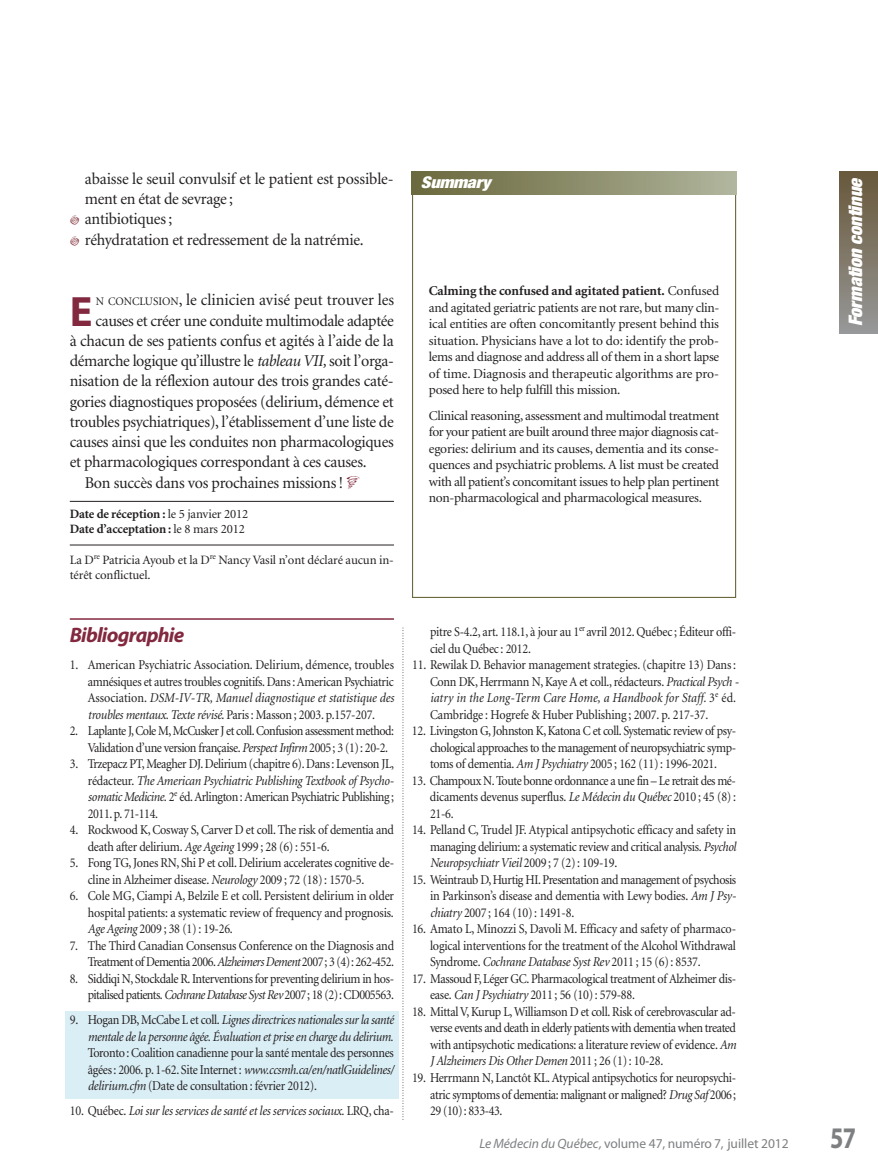
<style>
.page{position:relative;width:878px;height:1175px;background:#fff}
.page>*{position:absolute;margin:0;border:0;box-sizing:border-box;transform-origin:0 0}
.t1{font:700 42.6px "Myriad Pro";color:#82293f}
.t2{font:700 30px "Myriad Pro";color:#7d7f81;scale:.8 1}
.t3{font:italic 700 21px "Myriad Pro";letter-spacing:-.035em;color:#82293f}
.t4{font:italic 900 expanded 18.75px "Helvetica Neue";color:#fff}
.t5{font:16.5px/20.2px "Minion";letter-spacing:-.02em;color:#231f20}
.t6{font:16.5px "Minion";color:#231f20}
.t7{font:italic 900 condensed 16.2px "Helvetica Neue";letter-spacing:-.015em;color:#fff;scale:1.11 1}
.t8{font:13.5px/16.5px "Minion";letter-spacing:-.025em;color:#231f20;text-align:justify;scale:.9 1}
.t9{font:13.5px/16.5px "Minion";letter-spacing:-.025em;color:#231f20;text-align:justify}
.t10{font:italic 13.5px/16.5px "Minion";letter-spacing:-.025em;color:#231f20;text-align:right;scale:.9 1}
.t11{font:13.5px "Myriad Pro";letter-spacing:-.005em;color:#7d7f81}
.t12{font:12.75px/15px "Minion";letter-spacing:-.01em;color:#231f20}
.t13{font:700 12.75px/15px "Minion";letter-spacing:-.01em;color:#231f20}
.s1{font-size:11.55px}
.s2{font-style:italic}
.s3{font-weight:400}
.s4{font-weight:700}
.s5{font-style:normal}
</style>
<div class="page">
<div style="left:65px;top:1010px;width:333px;height:88px;background:#daeef5"></div>
<hr style="left:70px;top:501px;width:324px;height:1px;background:#231f20">
<hr style="left:70px;top:545px;width:324px;height:1px;background:#231f20">
<hr style="left:70px;top:618px;width:324px;height:2px;background:#82293f">
<svg style="left:402px;top:628px;width:1px;height:492px"></svg>
<div style="left:839px;top:172px;width:39px;height:162px;background:linear-gradient(to bottom,#68583a,#969797)"></div>
<div style="left:412px;top:172px;width:324px;height:22px;background:linear-gradient(to right,#69673b,#afb49b)"></div>
<p class="t5" style="left:85px;top:170px;width:310px">abaisse le seuil convulsif et le patient est possible&shy;ment en état de sevrage ;<br>antibiotiques ;<br>réhydratation et redressement de la natrémie.</p>
<h1 class="t1" style="left:70px;top:295px;width:24px">E</h1>
<p class="t6" style="left:96px;top:294px;width:300px"><span class="s1">N CONCLUSION</span>, le clinicien avisé peut trouver les</p>
<p class="t5" style="left:95px;top:311px;width:300px">causes et créer une conduite multimodale adaptée</p>
<p class="t5" style="left:70px;top:332px;width:325px">à chacun de ses patients confus et agités à l’aide de la</p>
<p class="t5" style="left:70px;top:352px;width:325px">démarche logique qu’illustre le <span class="s2">tableau VII,</span> soit l’orga-</p>
<p class="t5" style="left:70px;top:372px;width:325px">nisation de la réflexion autour des trois grandes caté-</p>
<p class="t5" style="left:70px;top:392px;width:325px">gories diagnostiques proposées (delirium, démence et</p>
<p class="t5" style="left:70px;top:413px;width:325px">trou bles psychiatriques), l’établissement d’une liste de</p>
<p class="t5" style="left:70px;top:433px;width:325px">causes ainsi que les conduites non pharmacologiques</p>
<p class="t5" style="left:70px;top:453px;width:298px">et pharmacologiques correspondant à ces causes.</p>
<p class="t5" style="left:85px;top:473px;width:260px">Bon succès dans vos prochaines missions !</p>
<p class="t13" style="left:70px;top:508px;width:180px">Date de réception : <span class="s3">le 5 janvier 2012<br></span>Date d’acceptation : <span class="s3">le 8 mars 2012</span></p>
<p class="t12" style="left:70px;top:553px;width:326px">La D<sup>re</sup> Patricia Ayoub et la D<sup>re</sup> Nancy Vasil n’ont déclaré aucun in&shy;térêt conflictuel.</p>
<p class="t7" style="left:421px;top:177px;width:64px">Summary</p>
<p class="t9" style="left:429px;top:284px;width:292px"><span class="s4">Calming the confused and agitated patient.</span> Confused and agitated geriatric patients are not rare, but many clin&shy;ical entities are often concomitantly present behind this situation. Physicians have a lot to do: identify the prob&shy;lems and diagnose and address all of them in a short lapse of time. Diagnosis and therapeutic algorithms are pro&shy;posed here to help fulfill this mission.</p>
<p class="t9" style="left:429px;top:408px;width:292px">Clinical reasoning, assessment and multimodal treatment for your patient are built around three major diagnosis cat&shy;egories: delirium and its causes, dementia and its conse&shy;quences and psychiatric problems. A list must be created with all patient’s concomitant issues to help plan pertinent non-pharmacological and pharmacological measures.</p>
<h3 class="t4" style="left:848px;top:326px;width:151px;rotate:-90deg">Formation continue</h3>
<h3 class="t3" style="left:70px;top:627px;width:116px">Bibliographie</h3>
<p class="t8" style="left:88px;top:658px;width:342px;text-indent:-18px">1. American Psychiatric Association. Delirium, démence, troubles amnésiques et autres troubles cognitifs. Dans : American Psychiatric Association. <span class="s2">DSM-IV-TR, Manuel diagnostique et statistique des troubles mentaux. Texte révisé</span>. Paris : Masson ; 2003. p.157-207.</p>
<p class="t8" style="left:88px;top:723px;width:342px;text-indent:-18px">2. Laplante J, Cole M, McCusker J et coll. Confusion assessment method:<br>Validation d’une version française. <span class="s2">Perspect Infirm</span> 2005 ; 3 (1) : 20-2.</p>
<p class="t8" style="left:88px;top:756px;width:342px;text-indent:-18px">3. Trzepacz PT, Meagher DJ. Delirium (chapitre 6). Dans : Levenson JL, rédacteur. <span class="s2">The American Psychiatric Publishing Textbook of Psycho - somatic Medicine.</span> 2<sup>e</sup> éd. Arlington : American Psychiatric Publishing ; 2011. p. 71-114.</p>
<p class="t8" style="left:88px;top:823px;width:341px;text-indent:-18px">4. Rockwood K, Cosway S, Carver D et coll. The risk of dementia and death after delirium. <span class="s2">Age Ageing</span> 1999 ; 28 (6) : 551-6.</p>
<p class="t8" style="left:88px;top:855px;width:342px;text-indent:-18px">5. Fong TG, Jones RN, Shi P et coll. Delirium accelerates cognitive de&shy;cline in Alzheimer disease. <span class="s2">Neurology</span> 2009 ; 72 (18) : 1570-5.</p>
<p class="t8" style="left:88px;top:888px;width:342px;text-indent:-18px">6. Cole MG, Ciampi A, Belzile E et coll. Persistent delirium in older hospital patients: a systematic review of frequency and prognosis.<br><span class="s2">Age Ageing</span> 2009 ; 38 (1) : 19-26.</p>
<p class="t8" style="left:70px;top:938px;width:362px;text-align:right">7. The Third Canadian Consensus Conference on the Diagnosis and<br>Treat ment of Dementia 2006. <span class="s2">Alzheimers Dement</span> 2007 ; 3 (4) : 262-452.</p>
<p class="t8" style="left:70px;top:971px;width:362px;text-align:right">8. Siddiqi N, Stockdale R. Interventions for preventing delirium in hos&shy;pitalised patients. <span class="s2">Cochrane Database Syst Rev</span> 2007 ; 18 (2) : CD005563.</p>
<p class="t10" style="left:70px;top:1012px;width:361px"><span class="s5">9. Hogan DB, McCabe L et coll.</span> Lignes directrices nationales sur la santé mentale de la personne âgée. Évaluation et prise en charge du delirium.</p>
<p class="t8" style="left:88px;top:1045px;width:341px">Toronto : Coalition canadienne pour la santé mentale des personnes âgées : 2006. p. 1-62. Site Internet : <span class="s2">www.ccsmh.ca/en/natlGuidelines/ delirium.cfm</span> (Date de consultation : février 2012).</p>
<p class="t10" style="left:70px;top:1103px;width:362px"><span class="s5">10. Québec.</span> Loi sur les services de santé et les services sociaux. <span class="s5">LRQ, cha-</span></p>
<p class="t8" style="left:430px;top:625px;width:342px">pitre S-4.2, art. 118.1, à jour au 1<sup>er</sup> avril 2012. Québec ; Éditeur offi&shy;ciel du Québec : 2012.</p>
<p class="t8" style="left:430px;top:658px;width:345px;text-align:left;text-indent:-18px">11. Rewilak D. Behavior management strategies. (chapitre 13) Dans :<br>Conn DK, Herrmann N, Kaye A et coll., rédacteurs. <span class="s2">Practical Psych - i a try in the Long-Term Care Home, a Handbook for Staff.</span> 3<sup>e</sup> éd.<br>Cambridge : Hogrefe &amp; Huber Publishing ; 2007. p. 217-37.</p>
<p class="t8" style="left:430px;top:724px;width:342px;text-indent:-18px">12. Livingston G, Johnston K, Katona C et coll. Systematic review of psy&shy;chological approaches to the management of neuropsychiatric symp&shy;toms of dementia. <span class="s2">Am J Psychiatry</span> 2005 ; 162 (11) : 1996-2021.</p>
<p class="t8" style="left:430px;top:773px;width:341px;text-indent:-18px">13. Champoux N. Toute bonne ordonnance a une fin – Le retrait des mé&shy;dicaments devenus superflus. <span class="s2">Le Médecin du Québec</span> 2010 ; 45 (8) :<br>21-6.</p>
<p class="t8" style="left:430px;top:823px;width:341px;text-indent:-18px">14. Pelland C, Trudel JF. Atypical antipsychotic efficacy and safety in managing delirium: a systematic review and critical analysis. <span class="s2">Psychol Neuropsychiatr Vieil</span> 2009 ; 7 (2) : 109-19.</p>
<p class="t8" style="left:430px;top:872px;width:342px;text-indent:-18px">15. Weintraub D, Hurtig HI. Presentation and management of psychosis in Parkinson’s disease and dementia with Lewy bodies. <span class="s2">Am J Psy - chiatry</span> 2007 ; 164 (10) : 1491-8.</p>
<p class="t8" style="left:430px;top:922px;width:341px;text-indent:-18px">16. Amato L, Minozzi S, Davoli M. Efficacy and safety of pharmaco - logical interventions for the treatment of the Alcohol Withdrawal Syndrome. <span class="s2">Cochrane Database Syst Rev</span> 2011 ; 15 (6) : 8537.</p>
<p class="t8" style="left:430px;top:971px;width:342px;text-indent:-18px">17. Massoud F, Léger GC. Pharmacological treatment of Alzheimer dis&shy;ease. <span class="s2">Can J Psychiatry</span> 2011 ; 56 (10) : 579-88.</p>
<p class="t8" style="left:430px;top:1004px;width:342px;text-indent:-18px">18. Mittal V, Kurup L, Williamson D et coll. Risk of cerebrovascular ad&shy;verse events and death in elderly patients with dementia when treated with antipsychotic medications: a literature review of evidence. <span class="s2">Am J Alzheimers Dis Other Demen</span> 2011 ; 26 (1) : 10-28.</p>
<p class="t8" style="left:430px;top:1070px;width:342px;text-indent:-18px">19. Herrmann N, Lanctôt KL. Atypical antipsychotics for neuropsychi - atric symptoms of dementia: malignant or maligned? <span class="s2">Drug Saf</span> 2006 ; 29 (10) : 833-43.</p>
<p class="t11" style="left:479px;top:1138px;width:311px"><span class="s2">Le Médecin du Québec,</span> volume 47, numéro 7, juillet 2012</p>
<h2 class="t2" style="left:830px;top:1126px;width:34px">57</h2>
</div>
